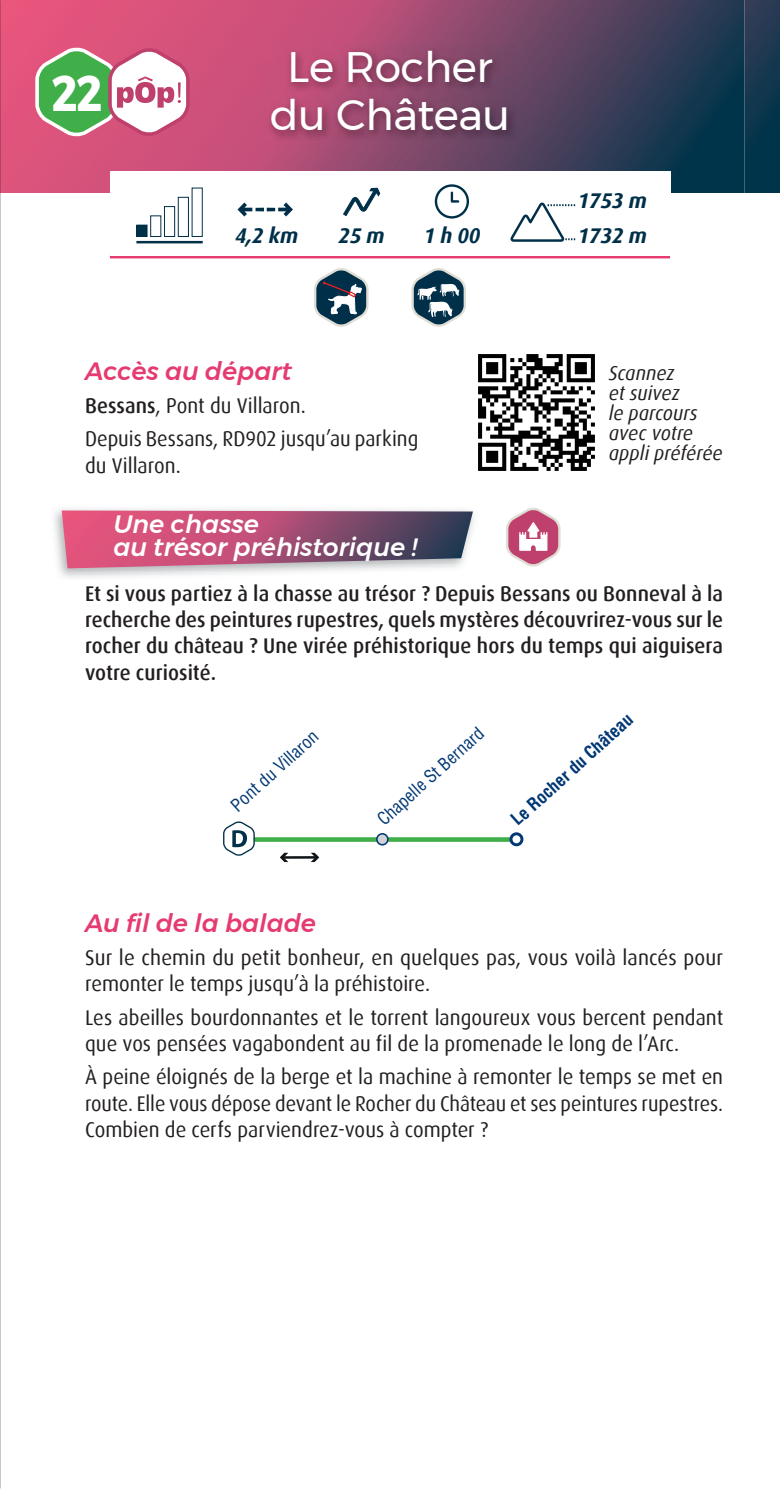
<style>
.page{position:relative;width:780px;height:1489px;background:#fff}
.page>*{position:absolute;margin:0;border:0;box-sizing:border-box;transform-origin:0 0}
.t1{font:700 50px "Montserrat";color:#fff;scale:.85 1}
.t2{font:42.5px/47.5px "Montserrat";letter-spacing:-.01em;color:#fff;text-align:center}
.t3{font:italic 500 25px/22.5px "Montserrat";color:#fff}
.t4{font:italic 500 25px "Montserrat";color:#e53b70}
.t5{font:21.25px/26.2px "Dax";color:#231f20;scale:.96 1}
.t6{font:500 21.25px/26.2px "Dax";letter-spacing:.005em;color:#231f20;text-align:justify;scale:.96 1}
.t7{font:21.25px/26.2px "Dax";color:#231f20}
.t8{font:italic 700 21.25px/35px "Dax";letter-spacing:-.01em;color:#003049;scale:.96 1}
.t9{font:italic 20px/20px "Dax";color:#231f20;scale:.96 1}
.t10{font:condensed 17.5px "Helvetica LT Std";color:#013874}
.t11{font:700 condensed 17.5px "Helvetica LT Std";color:#013874}
.s1{font-weight:500}
</style>
<div class="page">
<svg style="left:744px;top:0;width:36px;height:193px;background:#13384f"></svg>
<svg style="left:1px;top:0;width:743px;height:193px;background:#844769"></svg>
<svg style="left:62px;top:510px;width:411px;height:58px;background:#a95c7d"></svg>
<img style="left:478px;top:354px;width:117px;height:117px">
<svg style="left:110px;top:256px;width:560px;height:2px"></svg>
<svg style="left:255px;top:837px;width:254px;height:4px"></svg>
<div style="left:377px;top:833px;width:11px;height:11px;background:#d1d2d4;border-radius:50%"></div>
<div style="left:376px;top:833px;width:12px;height:12px;border:2px solid #013874;border-radius:50%"></div>
<div style="left:509px;top:832px;width:14px;height:14px;border:3px solid #013874;border-radius:50%"></div>
<svg style="left:223px;top:821px;width:32px;height:35px"></svg>
<hr style="left:283px;top:856px;width:33px;height:2px;background:#101315">
<svg style="left:280px;top:852px;width:8px;height:10px"></svg>
<svg style="left:311px;top:852px;width:8px;height:10px"></svg>
<img style="left:266px;top:45px;width:251px;height:95px">
<div style="left:110px;top:171px;width:560px;height:84px;background:#fff"></div>
<div style="left:435px;top:184px;width:34px;height:34px;border:2px solid #003049;border-radius:50%"></div>
<svg style="left:450px;top:191px;width:9px;height:12px"></svg>
<svg style="left:343px;top:187px;width:38px;height:30px"></svg>
<svg style="left:237px;top:202px;width:56px;height:14px"></svg>
<svg style="left:510px;top:202px;width:65px;height:40px"></svg>
<svg style="left:34px;top:44px;width:156px;height:96px"></svg>
<svg style="left:314px;top:268px;width:54px;height:59px"></svg>
<svg style="left:411px;top:268px;width:55px;height:59px"></svg>
<svg style="left:506px;top:508px;width:54px;height:58px"></svg>
<div style="left:137px;top:225px;width:10px;height:11px;background:#003147"></div>
<div style="left:136px;top:225px;width:11px;height:12px;border:1px solid #003049"></div>
<div style="left:150px;top:215px;width:11px;height:22px;border:1px solid #003049"></div>
<div style="left:164px;top:206px;width:11px;height:31px;border:1px solid #003049"></div>
<div style="left:178px;top:197px;width:11px;height:40px;border:1px solid #003049"></div>
<div style="left:192px;top:187px;width:11px;height:50px;border:1px solid #003049"></div>
<hr style="left:136px;top:241px;width:67px;height:2px;background:#003147">
<img style="left:0;top:0;width:1px;height:1488px">
<h1 class="t1" style="left:52px;top:53px;width:61px">22</h1>
<h2 class="t2" style="left:270px;top:43px;width:242px">Le Rocher du Château</h2>
<p class="t8" style="left:235px;top:218px;width:67px">4,2 km</p>
<p class="t8" style="left:338px;top:218px;width:49px">25 m</p>
<p class="t8" style="left:424px;top:218px;width:60px">1 h 00</p>
<p class="t4" style="left:85px;top:351px;width:208px">Accès au départ</p>
<p class="t5" style="left:85px;top:389px;width:348px;line-height:33.2px"><span class="s1">Bessans</span>, Pont du Villaron.<br>Depuis Bessans, RD902 jusqu’au parking</p>
<p class="t5" style="left:85px;top:452px;width:101px">du Villaron.</p>
<p class="t3" style="left:113px;top:513px;width:305px">Une chasse<br>au trésor préhistorique !</p>
<p class="t8" style="left:578px;top:183px;width:73px">1753 m<br>1732 m</p>
<p class="t9" style="left:608px;top:363px;width:120px">Scannez<br>et suivez<br>le parcours avec votre appli préférée</p>
<p class="t6" style="left:85px;top:580px;width:666px">Et si vous partiez à la chasse au trésor ? Depuis Bessans ou Bonneval à la recherche des peintures rupestres, quels mystères découvrirez-vous sur le rocher du château ? Une virée préhistorique hors du temps qui aiguisera votre curiosité.</p>
<p class="t10" style="left:226px;top:799px;width:112px;rotate:-42deg">Pont du Villaron</p>
<p class="t10" style="left:373px;top:813px;width:138px;rotate:-42deg">Chapelle St Bernard</p>
<p class="t11" style="left:506px;top:813px;width:159px;rotate:-42deg">Le Rocher du Château</p>
<p class="t4" style="left:85px;top:903px;width:232px">Au fil de la balade</p>
<p class="t7" style="left:85px;top:944px;width:639px">Sur le chemin du petit bonheur, en quelques pas, vous voilà lancés pour remonter le temps jusqu’à la préhistoire.</p>
<p class="t5" style="left:85px;top:1004px;width:666px">Les abeilles bourdonnantes et le torrent langoureux vous bercent pendant que vos pensées vagabondent au fil de la promenade le long de l’Arc.</p>
<p class="t5" style="left:85px;top:1064px;width:666px;text-align:justify">À peine éloignés de la berge et la machine à remonter le temps se met en route. Elle vous dépose devant le Rocher du Château et ses peintures rupestres.<br>Combien de cerfs parviendrez-vous à compter ?</p>
</div>
